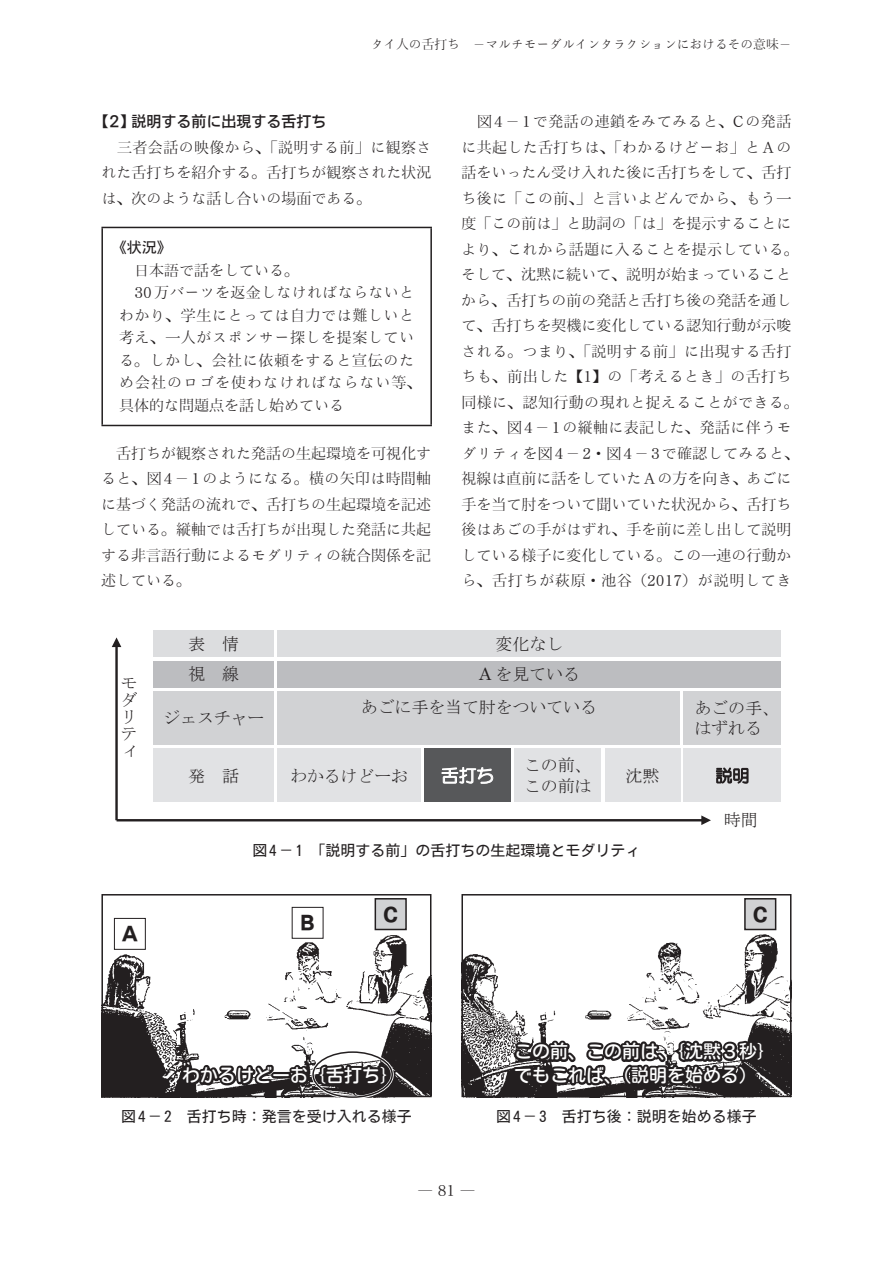
<style>
.page{position:relative;width:893px;height:1263px;background:#fff}
.page>*{position:absolute;margin:0;border:0;box-sizing:border-box;transform-origin:0 0}
.t1{font:19.5px "Motoya Cedar W6 90 msp RKSJ H";color:#231f20}
.t2{font:18px/24px "Motoya Maru W4 90 msp RKSJ H";color:#fff}
.t3{font:17.7px "HG Maru Gothic MPRO";color:#fff}
.t4{font:16.95px/17px "MS Mincho";color:#231f20}
.t5{font:16.95px "HG Maru Gothic MPRO";color:#231f20}
.t6{font:15px/25.5px "Motoya Mincho W2 90 msp RKSJ H";color:#231f20;text-align:justify}
.t7{font:15px "Motoya Ex Cedar W3 90 msp RKSJ H";color:#231f20}
.t8{font:15px "Motoya Mincho W2 90 msp RKSJ H";letter-spacing:.04em;color:#231f20}
.t9{font:15px "Motoya Mincho W2 90 msp RKSJ H";letter-spacing:.02em;color:#231f20}
.t10{font:15px "Motoya Mincho W2 90 msp RKSJ H";letter-spacing:.07em;color:#231f20}
.t11{font:15px "Motoya Cedar W4 90 msp RKSJ H";color:#231f20}
.t12{font:12.75px "Motoya Mincho W2 90 msp RKSJ H";color:#231f20}
.s1{font-family:"Mn C4 M75"}
.s2{font-family:"Mt Century Old"}
.s3{font-family:"Century"}
.s4{font-family:"Mn Mr 4 M75"}
</style>
<div class="page">
<hr style="left:101px;top:227px;width:331px;height:1px;background:#231f20">
<hr style="left:101px;top:228px;width:2px;height:197px;background:#231f20">
<hr style="left:430px;top:228px;width:2px;height:197px;background:#231f20">
<hr style="left:101px;top:425px;width:331px;height:1px;background:#231f20">
<hr style="left:117px;top:819px;width:586px;height:2px;background:#231f20">
<svg style="left:701px;top:815px;width:10px;height:10px"></svg>
<hr style="left:115px;top:645px;width:3px;height:175px;background:#231f20">
<svg style="left:112px;top:637px;width:9px;height:10px"></svg>
<div style="left:153px;top:630px;width:121px;height:27px;background:#dcdddf"></div>
<div style="left:278px;top:630px;width:503px;height:27px;background:#dcdddf"></div>
<div style="left:153px;top:660px;width:121px;height:27px;background:#bcbdc0"></div>
<div style="left:278px;top:660px;width:503px;height:27px;background:#bcbdc0"></div>
<div style="left:153px;top:691px;width:121px;height:54px;background:#d1d2d4"></div>
<div style="left:278px;top:691px;width:402px;height:54px;background:#d1d2d4"></div>
<div style="left:684px;top:691px;width:97px;height:54px;background:#d1d2d4"></div>
<div style="left:153px;top:749px;width:121px;height:53px;background:#e1e2e4"></div>
<div style="left:278px;top:749px;width:143px;height:53px;background:#e1e2e4"></div>
<div style="left:424px;top:749px;width:87px;height:53px;background:#57585a"></div>
<div style="left:514px;top:749px;width:87px;height:53px;background:#e1e2e4"></div>
<div style="left:605px;top:749px;width:75px;height:53px;background:#e1e2e4"></div>
<div style="left:684px;top:749px;width:97px;height:53px;background:#e1e2e4"></div>
<svg style="left:442px;top:767px;width:51px;height:17px"></svg>
<svg style="left:716px;top:768px;width:32px;height:15px"></svg>
<img style="left:104px;top:898px;width:324px;height:196px">
<div style="left:101px;top:894px;width:330px;height:203px;border:2px solid #231f20"></div>
<img style="left:464px;top:898px;width:324px;height:196px">
<div style="left:461px;top:894px;width:330px;height:203px;border:2px solid #231f20"></div>
<svg style="left:178px;top:1027px;width:227px;height:71px"></svg>
<svg style="left:509px;top:976px;width:273px;height:122px"></svg>
<div style="left:114px;top:918px;width:31px;height:31px;background:#fff"></div>
<div style="left:114px;top:918px;width:32px;height:32px;border:1px solid #231f20"></div>
<div style="left:292px;top:907px;width:31px;height:31px;background:#fff"></div>
<div style="left:292px;top:907px;width:31px;height:32px;border:1px solid #231f20"></div>
<div style="left:375px;top:899px;width:31px;height:30px;background:#d1d2d4"></div>
<div style="left:375px;top:898px;width:32px;height:32px;border:2px solid #231f20"></div>
<div style="left:745px;top:899px;width:31px;height:30px;background:#d1d2d4"></div>
<div style="left:744px;top:898px;width:32px;height:32px;border:2px solid #231f20"></div>
<div style="left:311px;top:1050px;width:83px;height:49px;border:3px solid #fff;border-radius:50%"></div>
<div style="left:312px;top:1051px;width:81px;height:47px;border:2px solid #231f20;border-radius:50%"></div>
<p class="t12" style="left:371px;top:38px;width:422px">タイ人の舌打ち －マルチモーダルインタラクションにおけるその意味－</p>
<p class="t11" style="left:94px;top:114px;width:234px">【<span class="s1">2</span>】説明する前に出現する舌打ち</p>
<p class="t6" style="left:101px;top:134px;width:331px;text-indent:16px">三者会話の映像から、「説明する前」に観察された舌打ちを紹介する。舌打ちが観察された状況は、次のような話し合いの場面である。</p>
<p class="t7" style="left:112px;top:240px;width:61px">《状況》</p>
<p class="t6" style="left:134px;top:257px;width:167px">日本語で話をしている。</p>
<p class="t9" style="left:135px;top:285px;width:281px"><span class="s2">30</span>万バーツを返金しなければならないと</p>
<p class="t8" style="left:119px;top:308px;width:296px">わかり、学生にとっては自力では難しいと</p>
<p class="t8" style="left:119px;top:330px;width:296px">考え、一人がスポンサー探しを提案してい</p>
<p class="t8" style="left:119px;top:353px;width:296px">る。しかし、会社に依頼をすると宣伝のた</p>
<p class="t10" style="left:119px;top:375px;width:304px">め会社のロゴを使わなければならない等、</p>
<p class="t6" style="left:119px;top:392px;width:227px">具体的な問題点を話し始めている</p>
<p class="t6" style="left:101px;top:440px;width:332px;text-indent:15px">舌打ちが観察された発話の生起環境を可視化すると、図<span class="s2">4</span>－<span class="s2">1</span>のようになる。横の矢印は時間軸に基づく発話の流れで、舌打ちの生起環境を記述している。縦軸では舌打ちが出現した発話に共起する非言語行動によるモダリティの統合関係を記述している。</p>
<p class="t6" style="left:461px;top:109px;width:339px;text-align:center">図<span class="s2">4</span>－<span class="s2">1</span>で発話の連鎖をみてみると、<span class="s2">C</span>の発話<br>に共起した舌打ちは、「わかるけどーお」と<span class="s2">A</span>の話をいったん受け入れた後に舌打ちをして、舌打ち後に「この前、」と言いよどんでから、もう一度「この前は」と助詞の「は」を提示することにより、これから話題に入ることを提示している。そして、沈黙に続いて、説明が始まっていることから、舌打ちの前の発話と舌打ち後の発話を通して、舌打ちを契機に変化している認知行動が示唆される。つまり、「説明する前」に出現する舌打ちも、前出した【<span class="s2">1</span>】の「考えるとき」の舌打ち同様に、認知行動の現れと捉えることができる。また、図<span class="s2">4</span>－<span class="s2">1</span>の縦軸に表記した、発話に伴うモダリティを図<span class="s2">4</span>－<span class="s2">2</span>・図<span class="s2">4</span>－<span class="s2">3</span>で確認してみると、視線は直前に話をしていた<span class="s2">A</span>の方を向き、あごに手を当て肘をついて聞いていた状況から、舌打ち後はあごの手がはずれ、手を前に差し出して説明している様子に変化している。この一連の行動から、舌打ちが萩原・池谷（<span class="s2">2017</span>）が説明してき</p>
<p class="t4" style="left:121px;top:674px;width:18px">モダリティ</p>
<h1 class="t1" style="left:122px;top:924px;width:18px">A</h1>
<p class="t4" style="left:188px;top:635px;width:52px">表 情</p>
<p class="t4" style="left:496px;top:635px;width:69px">変化なし</p>
<p class="t4" style="left:188px;top:665px;width:52px">視 線</p>
<p class="t4" style="left:479px;top:665px;width:102px"><span class="s3">A</span> を見ている</p>
<p class="t4" style="left:163px;top:709px;width:103px">ジェスチャー</p>
<p class="t4" style="left:361px;top:698px;width:238px">あごに手を当て肘をついている</p>
<p class="t4" style="left:694px;top:698px;width:86px;line-height:20.4px">あごの手、はずれる</p>
<p class="t4" style="left:188px;top:767px;width:52px">発 話</p>
<p class="t4" style="left:290px;top:767px;width:120px">わかるけどーお</p>
<p class="t3" style="left:441px;top:767px;width:55px">舌打ち</p>
<p class="t4" style="left:524px;top:755px;width:69px;line-height:20.4px">この前、この前は</p>
<p class="t4" style="left:626px;top:767px;width:35px">沈黙</p>
<p class="t5" style="left:715px;top:767px;width:35px">説明</p>
<p class="t4" style="left:724px;top:812px;width:35px">時間</p>
<p class="t7" style="left:252px;top:843px;width:390px">図 4－ 1　「説明する前」の舌打ちの生起環境とモダリティ</p>
<h1 class="t1" style="left:301px;top:913px;width:16px">B</h1>
<h1 class="t1" style="left:383px;top:904px;width:16px">C</h1>
<h1 class="t1" style="left:753px;top:904px;width:16px">C</h1>
<p class="t2" style="left:182px;top:1063px;width:217px">わかるけどーお｛舌打ち｝</p>
<p class="t2" style="left:514px;top:1039px;width:262px">この前、この前は、｛沈黙<span class="s4">3</span>秒｝でもこれば、（説明を始める）</p>
<p class="t7" style="left:121px;top:1108px;width:292px">図 4－ 2　舌打ち時：発言を受け入れる様子</p>
<p class="t7" style="left:496px;top:1108px;width:262px">図 4－ 3　舌打ち後：説明を始める様子</p>
<p class="t6" style="left:418px;top:1178px;width:59px">―<span class="s2">81</span>―</p>
</div>
